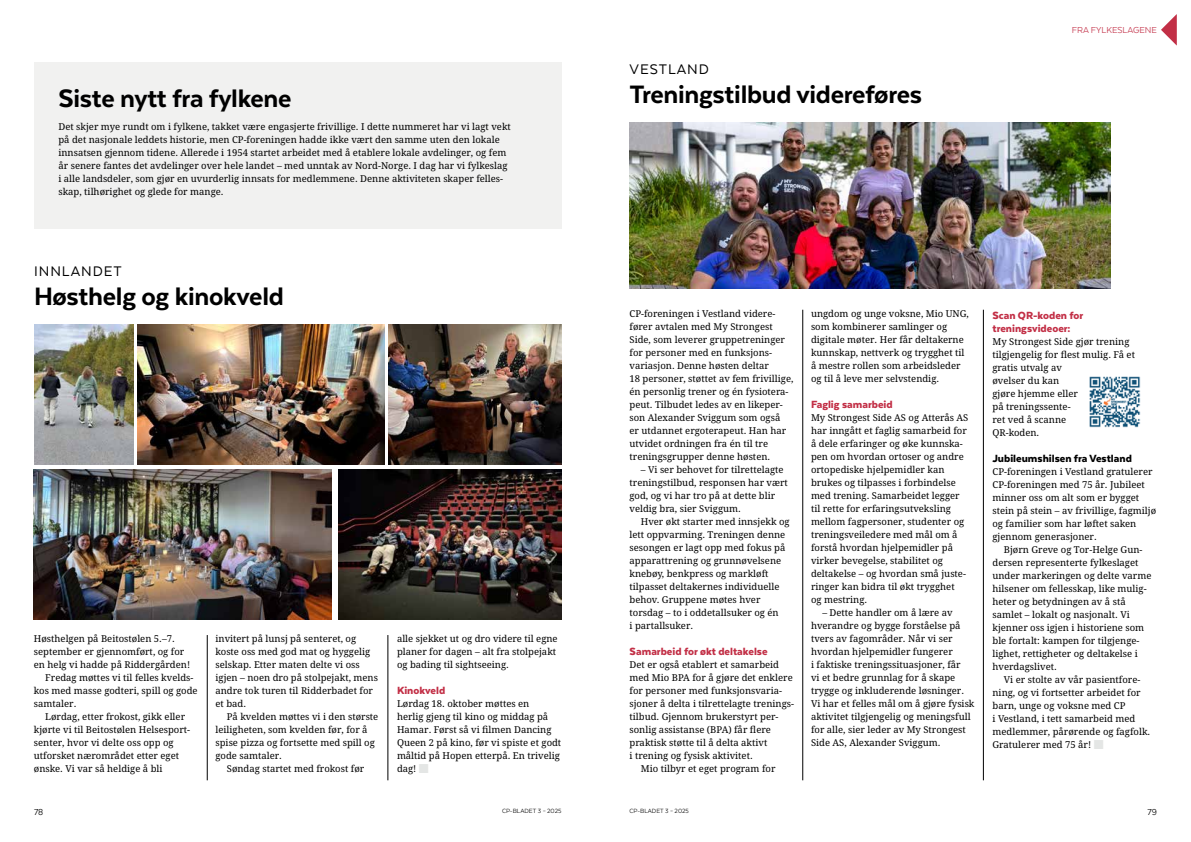
<style>
.page{position:relative;width:1191px;height:842px;background:#fff}
.page>*{position:absolute;margin:0;border:0;box-sizing:border-box;transform-origin:0 0}
.t1{font:800 29px "Texta";letter-spacing:-.01em;color:#000}
.t2{font:16px "Texta";letter-spacing:.06em;color:#000}
.t3{font:900 12px/13px "Texta";color:#c22f46}
.t4{font:900 12px "Texta";color:#000}
.t5{font:10px "Texta";color:#c22f46}
.t6{font:10px "Texta";color:#000}
.t7{font:9.5px/13px "Droid Serif Pro";color:#000}
.t8{font:7px "Texta";color:#000}
.s1{color:#e4e6e5}
</style>
<div class="page">
<svg style="left:1161px;top:15px;width:15px;height:30px"></svg>
<div style="left:34px;top:62px;width:527px;height:167px;background:#f1f1f0"></div>
<hr style="left:207px;top:635px;width:1px;height:145px;background:#000">
<hr style="left:387px;top:635px;width:1px;height:145px;background:#000">
<img style="left:138px;top:324px;width:246px;height:141px">
<img style="left:34px;top:324px;width:99px;height:141px">
<img style="left:388px;top:324px;width:173px;height:141px">
<img style="left:34px;top:469px;width:298px;height:151px">
<img style="left:338px;top:469px;width:223px;height:151px">
<img style="left:629px;top:123px;width:481px;height:165px">
<img style="left:1089px;top:376px;width:51px;height:51px">
<hr style="left:802px;top:310px;width:1px;height:470px;background:#000">
<hr style="left:983px;top:310px;width:1px;height:470px;background:#000">
<h1 class="t1" style="left:58px;top:83px;width:235px">Siste nytt fra fylkene</h1>
<p class="t7" style="left:58px;top:120px;width:454px">Det skjer mye rundt om i fylkene, takket være engasjerte frivillige. I dette nummeret har vi lagt vekt på det nasjonale leddets historie, men CP-foreningen hadde ikke vært den samme uten den lokale innsatsen gjennom tidene. Allerede i 1954 startet arbeidet med å etablere lokale avdelinger, og fem år senere fantes det avdelinger over hele landet – med unntak av Nord-Norge. I dag har vi fylkeslag i alle landsdeler, som gjør en uvurderlig innsats for medlemmene. Denne aktiviteten skaper felles&shy;skap, tilhørighet og glede for mange.</p>
<h2 class="t2" style="left:34px;top:263px;width:89px">INNLANDET</h2>
<h1 class="t1" style="left:34px;top:281px;width:251px">Høsthelg og kinokveld</h1>
<p class="t7" style="left:34px;top:632px;width:142px">Høsthelgen på Beitostølen 5.–7.</p>
<p class="t7" style="left:34px;top:645px;width:152px">september er gjennomført, og for</p>
<p class="t7" style="left:34px;top:658px;width:158px">en helg vi hadde på Riddergården!</p>
<p class="t7" style="left:45px;top:671px;width:150px">Fredag møttes vi til felles kvelds-</p>
<p class="t7" style="left:34px;top:684px;width:165px">kos med masse godteri, spill og gode</p>
<p class="t7" style="left:34px;top:697px;width:44px">samtaler.</p>
<p class="t7" style="left:45px;top:710px;width:141px">Lørdag, etter frokost, gikk eller</p>
<p class="t7" style="left:34px;top:723px;width:158px">kjørte vi til Beitostølen Helsesport-</p>
<p class="t7" style="left:34px;top:736px;width:141px">senter, hvor vi delte oss opp og</p>
<p class="t7" style="left:34px;top:749px;width:147px">utforsket nærområdet etter eget</p>
<p class="t7" style="left:34px;top:762px;width:130px">ønske. Vi var så heldige å bli</p>
<p class="t7" style="left:215px;top:632px;width:164px">invitert på lunsj på senteret, og koste oss med god mat og hyggelig selskap. Etter maten delte vi oss igjen – noen dro på stolpejakt, mens andre tok turen til Ridderbadet for et bad.</p>
<p class="t7" style="left:215px;top:710px;width:164px;text-indent:11px">På kvelden møttes vi i den største leiligheten, som kvelden før, for å spise pizza og fortsette med spill og gode samtaler.</p>
<p class="t7" style="left:227px;top:762px;width:139px">Søndag startet med frokost før</p>
<p class="t7" style="left:397px;top:632px;width:162px">alle sjekket ut og dro videre til egne planer for dagen – alt fra stolpejakt og bading til sightseeing.</p>
<p class="t3" style="left:397px;top:684px;width:50px">Kinokveld</p>
<p class="t7" style="left:397px;top:697px;width:166px">Lørdag 18. oktober møttes en<br>herlig gjeng til kino og middag på<br>Hamar. Først så vi filmen Dancing<br>Queen 2 på kino, før vi spiste et godt måltid på Hopen etterpå. En trivelig dag! <span class="s1">■</span></p>
<h2 class="t2" style="left:629px;top:61px;width:81px">VESTLAND</h2>
<h1 class="t1" style="left:629px;top:80px;width:294px">Treningstilbud videreføres</h1>
<p class="t5" style="left:1071px;top:25px;width:87px">FRA FYLKESLAGENE</p>
<p class="t7" style="left:629px;top:307px;width:165px">CP-foreningen i Vestland videre&shy;fører avtalen med My Strongest Side, som leverer gruppetreninger for personer med en funksjons&shy;variasjon. Denne høsten deltar<br>18 personer, støttet av fem frivillige, én personlig trener og én fysiotera&shy;peut. Tilbudet ledes av en likeper&shy;son Alexander Sviggum som også<br>er utdannet ergoterapeut. Han har utvidet ordningen fra én til tre treningsgrupper denne høsten.</p>
<p class="t7" style="left:629px;top:463px;width:160px;text-indent:11px">– Vi ser behovet for tilrettelagte treningstilbud, responsen har vært god, og vi har tro på at dette blir veldig bra, sier Sviggum.</p>
<p class="t7" style="left:629px;top:515px;width:162px;text-indent:11px">Hver økt starter med innsjekk og lett oppvarming. Treningen denne sesongen er lagt opp med fokus på apparattrening og grunnøvelsene knebøy, benkpress og markløft tilpasset deltakernes individuelle behov. Gruppene møtes hver torsdag – to i oddetallsuker og én<br>i partallsuker.</p>
<p class="t3" style="left:629px;top:645px;width:140px">Samarbeid for økt deltakelse</p>
<p class="t7" style="left:629px;top:658px;width:151px">Det er også etablert et samarbeid</p>
<p class="t7" style="left:629px;top:671px;width:165px">med Mio BPA for å gjøre det enklere</p>
<p class="t7" style="left:629px;top:684px;width:154px">for personer med funksjonsvaria-</p>
<p class="t7" style="left:629px;top:697px;width:165px">sjoner å delta i tilrettelagte trenings-</p>
<p class="t7" style="left:629px;top:710px;width:150px">tilbud. Gjennom brukerstyrt per-</p>
<p class="t7" style="left:629px;top:723px;width:143px">sonlig assistanse (BPA) får flere</p>
<p class="t7" style="left:629px;top:736px;width:139px">praktisk støtte til å delta aktivt</p>
<p class="t7" style="left:629px;top:749px;width:125px">i trening og fysisk aktivitet.</p>
<p class="t7" style="left:641px;top:762px;width:136px">Mio tilbyr et eget program for</p>
<p class="t7" style="left:811px;top:307px;width:159px">ungdom og unge voksne, Mio UNG, som kombinerer samlinger og digitale møter. Her får deltakerne kunnskap, nettverk og trygghet til å mestre rollen som arbeidsleder og til å leve mer selvstendig.</p>
<p class="t3" style="left:811px;top:398px;width:83px">Faglig samarbeid</p>
<p class="t7" style="left:811px;top:411px;width:159px">My Strongest Side AS og Atterås AS har inngått et faglig samarbeid for å dele erfaringer og øke kunnska&shy;pen om hvordan ortoser og andre ortopediske hjelpemidler kan brukes og tilpasses i forbindelse med trening. Samarbeidet legger til rette for erfaringsutveksling mellom fagpersoner, studenter og treningsveiledere med mål om å forstå hvordan hjelpemidler på virker bevegelse, stabilitet og deltakelse – og hvordan små juste&shy;ringer kan bidra til økt trygghet<br>og mestring.</p>
<p class="t7" style="left:811px;top:606px;width:165px;text-indent:11px">– Dette handler om å lære av hverandre og bygge forståelse på tvers av fagområder. Når vi ser hvordan hjelpemidler fungerer<br>i faktiske treningssituasjoner, får<br>vi et bedre grunnlag for å skape trygge og inkluderende løsninger.<br>Vi har et felles mål om å gjøre fysisk aktivitet tilgjengelig og meningsfull for alle, sier leder av My Strongest Side AS, Alexander Sviggum.</p>
<p class="t3" style="left:992px;top:308px;width:92px">Scan QR-koden for treningsvideoer:</p>
<p class="t7" style="left:992px;top:335px;width:144px">My Strongest Side gjør trening tilgjengelig for flest mulig. Få et gratis utvalg av<br>øvelser du kan<br>gjøre hjemme eller<br>på treningssente-<br>ret ved å scanne<br>QR-koden.</p>
<p class="t4" style="left:992px;top:452px;width:141px">Jubileumshilsen fra Vestland</p>
<p class="t7" style="left:992px;top:465px;width:165px">CP-foreningen i Vestland gratulerer<br>CP-foreningen med 75 år. Jubileet minner oss om alt som er bygget stein på stein – av frivillige, fagmiljø og familier som har løftet saken gjennom generasjoner.</p>
<p class="t7" style="left:992px;top:543px;width:160px;text-indent:11px">Bjørn Greve og Tor-Helge Gun&shy;dersen representerte fylkeslaget under markeringen og delte varme hilsener om fellesskap, like mulig&shy;heter og betydningen av å stå samlet – lokalt og nasjonalt. Vi kjenner oss igjen i historiene som ble fortalt: kampen for tilgjenge&shy;lighet, rettigheter og deltakelse i hverdagslivet.</p>
<p class="t7" style="left:992px;top:672px;width:159px;text-indent:11px">Vi er stolte av vår pasientfore&shy;ning, og vi fortsetter arbeidet for barn, unge og voksne med CP<br>i Vestland, i tett samarbeid med medlemmer, pårørende og fagfolk.<br>Gratulerer med 75 år! <span class="s1">■</span></p>
<p class="t6" style="left:34px;top:807px;width:11px">78</p>
<p class="t8" style="left:502px;top:807px;width:61px">CP-BLADET 3 – 2025</p>
<p class="t8" style="left:629px;top:807px;width:61px">CP-BLADET 3 – 2025</p>
<p class="t6" style="left:1147px;top:807px;width:11px">79</p>
</div>
